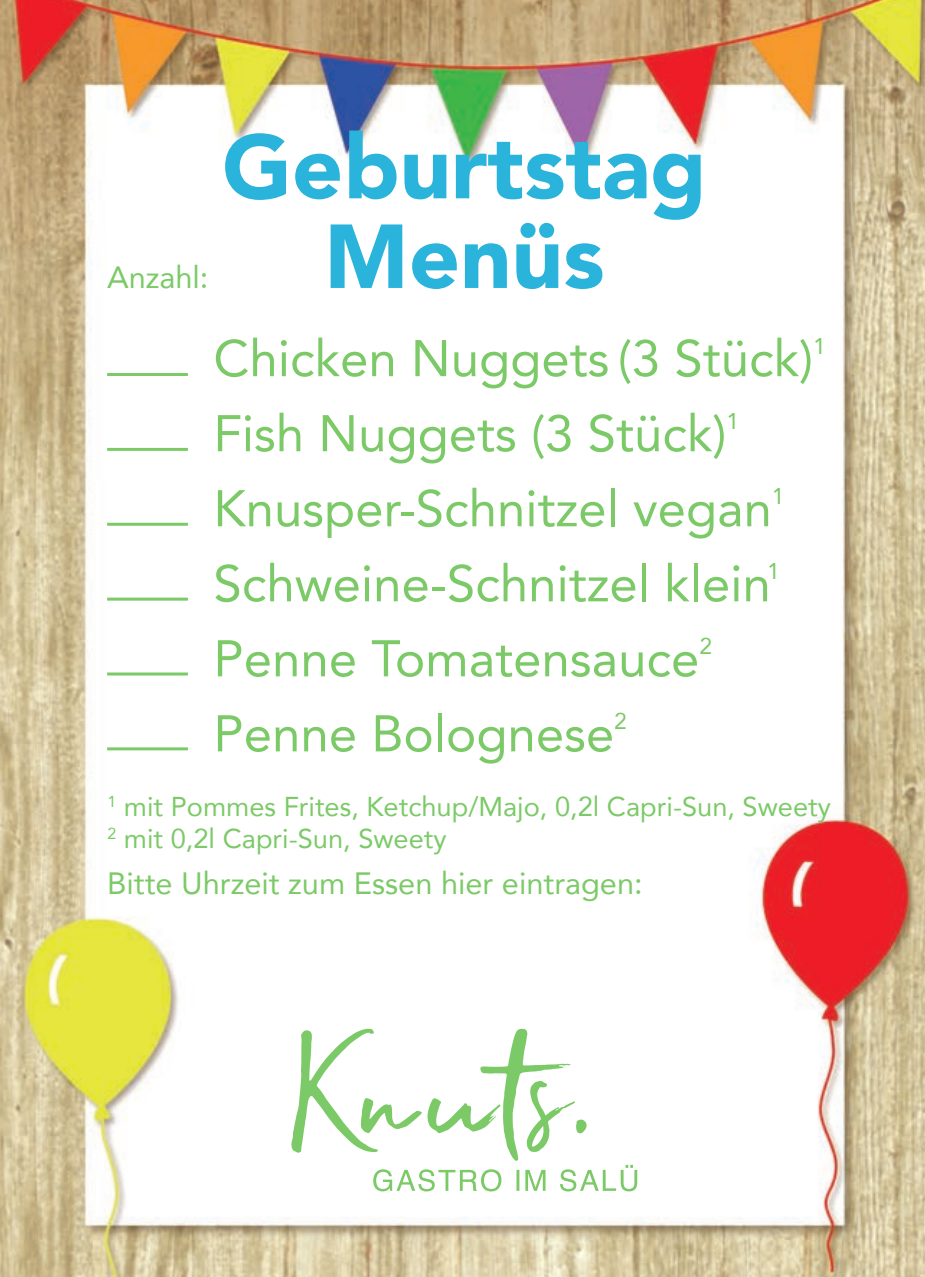
<style>
.page{position:relative;width:925px;height:1277px;background:#fff}
.page>*{position:absolute;margin:0;border:0;box-sizing:border-box;transform-origin:0 0}
.t1{font:900 89.7px "Avenir";color:#2ab4db}
.t2{font:51px "Avenir";color:#7bca67}
.t3{font:30.6px "Avenir";color:#7bca67}
.t4{font:27.3px/32.7px "Avenir";color:#7bca67}
.t5{font:22.8px "Avenir";color:#7bca67}
</style>
<div class="page">
<img style="left:0;top:0;width:925px;height:1276px">
<hr style="left:107px;top:373px;width:81px;height:3px;background:#7bca67">
<hr style="left:107px;top:448px;width:81px;height:3px;background:#7bca67">
<hr style="left:107px;top:523px;width:81px;height:3px;background:#7bca67">
<hr style="left:107px;top:597px;width:81px;height:3px;background:#7bca67">
<hr style="left:107px;top:672px;width:81px;height:3px;background:#7bca67">
<hr style="left:107px;top:747px;width:81px;height:3px;background:#7bca67">
<svg style="left:291px;top:1028px;width:346px;height:163px"></svg>
<p class="t3" style="left:107px;top:253px;width:103px">Anzahl:</p>
<h1 class="t1" style="left:222px;top:90px;width:486px">Geburtstag</h1>
<h1 class="t1" style="left:324px;top:180px;width:282px">Menüs</h1>
<p class="t2" style="left:213px;top:317px;width:601px">Chicken Nuggets (3 Stück)</p>
<p class="t5" style="left:813px;top:328px;width:14px">1</p>
<p class="t2" style="left:213px;top:392px;width:515px">Fish Nuggets (3 Stück)</p>
<p class="t5" style="left:726px;top:403px;width:14px">1</p>
<p class="t2" style="left:213px;top:467px;width:560px">Knusper-Schnitzel vegan</p>
<p class="t5" style="left:772px;top:478px;width:14px">1</p>
<p class="t2" style="left:213px;top:542px;width:559px">Schweine-Schnitzel klein</p>
<p class="t5" style="left:767px;top:553px;width:14px">1</p>
<p class="t2" style="left:213px;top:617px;width:487px">Penne Tomatensauce</p>
<p class="t5" style="left:699px;top:628px;width:14px">2</p>
<p class="t2" style="left:213px;top:692px;width:402px">Penne Bolognese</p>
<p class="t5" style="left:614px;top:703px;width:14px">2</p>
<p class="t4" style="left:108px;top:789px;width:725px"><sup>1</sup> mit Pommes Frites, Ketchup/Majo, 0,2l Capri-Sun, Sweety<br><sup>2</sup> mit 0,2l Capri-Sun, Sweety</p>
<p class="t3" style="left:107px;top:859px;width:537px">Bitte Uhrzeit zum Essen hier eintragen:</p>
</div>
